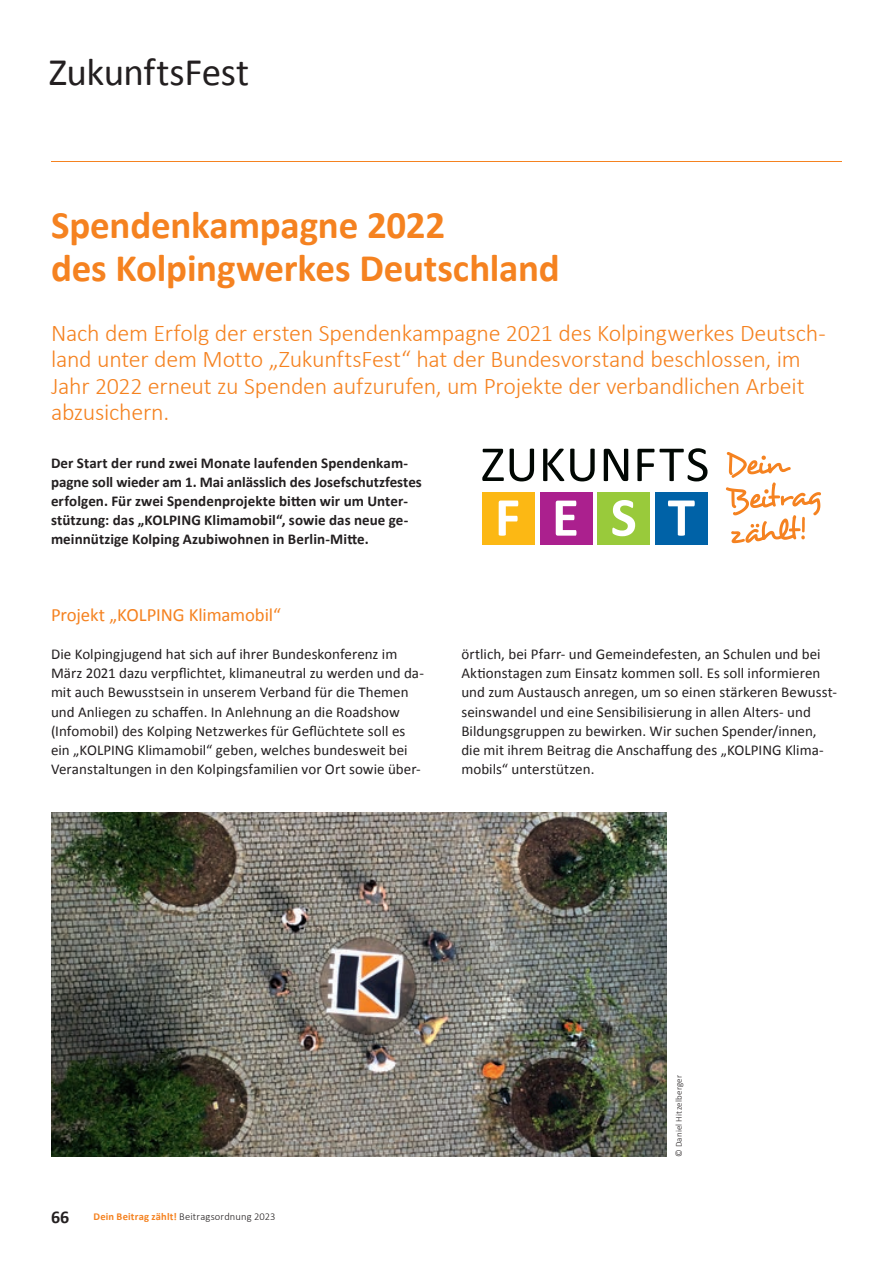
<style>
.page{position:relative;width:893px;height:1263px;background:#fff}
.page>*{position:absolute;margin:0;border:0;box-sizing:border-box;transform-origin:0 0}
.t1{font:700 39px/42.9px "Calibri";letter-spacing:-.005em;color:#f58220}
.t2{font:39px "Calibri";letter-spacing:-.015em;color:#231f20}
.t3{font:300 24px/26.4px "Calibri";letter-spacing:-.01em;color:#f58220}
.t4{font:18.75px "Calibri";letter-spacing:-.01em;color:#f58220}
.t5{font:700 18px "Calibri";color:#231f20}
.t6{font:15px/19.2px "Calibri";color:#231f20}
.t7{font:700 15px/19.2px "Calibri";letter-spacing:.005em;color:#231f20}
.t8{font:300 10.5px "Calibri";letter-spacing:.015em;color:#231f20}
.t9{font:300 9px "Calibri";letter-spacing:.02em;color:#231f20}
.s1{font-weight:700;color:#f58220}
</style>
<div class="page">
<hr style="left:51px;top:161px;width:791px;height:1px;background:#f58220">
<div style="left:482px;top:492px;width:53px;height:52px;background:#fcb814"></div>
<svg style="left:499px;top:500px;width:19px;height:36px"></svg>
<div style="left:540px;top:492px;width:52px;height:52px;background:#ab208e"></div>
<svg style="left:556px;top:501px;width:20px;height:35px"></svg>
<div style="left:597px;top:492px;width:53px;height:52px;background:#99ca3b"></div>
<svg style="left:612px;top:500px;width:23px;height:36px"></svg>
<div style="left:655px;top:492px;width:52px;height:52px;background:#0062a7"></div>
<svg style="left:668px;top:500px;width:27px;height:36px"></svg>
<svg style="left:726px;top:452px;width:95px;height:91px"></svg>
<svg style="left:482px;top:448px;width:225px;height:33px"></svg>
<img style="left:51px;top:812px;width:615px;height:345px">
<h1 class="t2" style="left:49px;top:47px;width:202px">ZukunftsFest</h1>
<h1 class="t1" style="left:51px;top:204px;width:510px">Spendenkampagne 2022<br>des Kolpingwerkes Deutschland</h1>
<p class="t3" style="left:51px;top:319px;width:776px">Nach dem Erfolg der ersten Spendenkampagne 2021 des Kolpingwerkes Deutsch&shy;land unter dem Motto „ZukunftsFest“ hat der Bundesvorstand beschlossen, im Jahr 2022 erneut zu Spenden aufzurufen, um Projekte der verbandlichen Arbeit abzusichern.</p>
<p class="t7" style="left:51px;top:453px;width:372px">Der Start der rund zwei Monate laufenden Spendenkam&shy;pagne soll wieder am 1. Mai anlässlich des Josefschutzfestes erfolgen. Für zwei Spendenprojekte bitten wir um Unter&shy;stützung: das „KOLPING Klimamobil“, sowie das neue ge&shy;meinnützige Kolping Azubiwohnen in Berlin-Mitte.</p>
<p class="t4" style="left:51px;top:603px;width:231px">Projekt „KOLPING Klimamobil“</p>
<p class="t6" style="left:51px;top:645px;width:374px">Die Kolpingjugend hat sich auf ihrer Bundeskonferenz im März 2021 dazu verpflichtet, klimaneutral zu werden und da&shy;mit auch Bewusstsein in unserem Verband für die Themen und Anliegen zu schaffen. In Anlehnung an die Roadshow (Infomobil) des Kolping Netzwerkes für Geflüchtete soll es ein „KOLPING Klimamobil“ geben, welches bundesweit bei Veranstaltungen in den Kolpingsfamilien vor Ort sowie über-</p>
<p class="t6" style="left:461px;top:645px;width:377px">örtlich, bei Pfarr- und Gemeindefesten, an Schulen und bei Aktionstagen zum Einsatz kommen soll. Es soll informieren und zum Austausch anregen, um so einen stärkeren Bewusst&shy;seinswandel und eine Sensibilisierung in allen Alters- und Bildungsgruppen zu bewirken. Wir suchen Spender/innen, die mit ihrem Beitrag die Anschaffung des „KOLPING Klima&shy;mobils“ unterstützen.</p>
<p class="t5" style="left:51px;top:1205px;width:20px">66</p>
<p class="t8" style="left:94px;top:1210px;width:184px"><span class="s1">Dein Beitrag zählt!</span> Beitragsordnung 2023</p>
<p class="t9" style="left:673px;top:1157px;width:83px;rotate:-90deg">© Daniel Hitzelberger</p>
</div>
